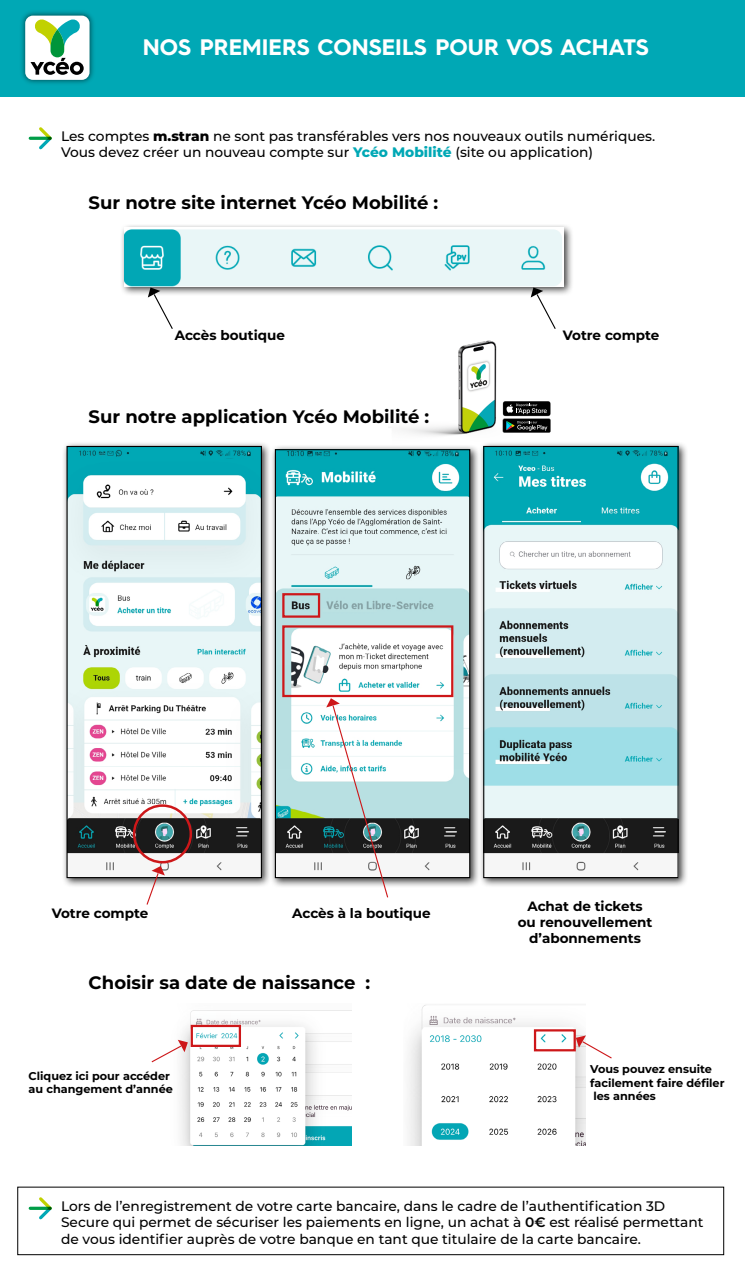
<style>
.page{position:relative;width:745px;height:1276px;background:#fff}
.page>*{position:absolute;margin:0;border:0;box-sizing:border-box;transform-origin:0 0}
.t1{font:700 22.5px "Hurme Geometric Sans 4";color:#fff}
.t2{font:700 18px "Montserrat";color:#000}
.t3{font:500 13.75px/16.5px "Montserrat";color:#000}
.t4{font:700 13.5px/16.2px "Montserrat";color:#000;text-align:center}
.t5{font:700 11.25px/13.5px "Montserrat";color:#000}
.s1{font-weight:800}
.s2{font-weight:800;color:#00a8b5}
.s3{font-weight:600}
</style>
<div class="page">
<div style="left:0;top:0;width:744px;height:96px;background:#00a8b5"></div>
<div style="left:119px;top:223px;width:454px;height:72px;background:#000;opacity:.75"></div>
<img style="left:124px;top:228px;width:439px;height:58px">
<svg style="left:530px;top:287px;width:26px;height:42px"></svg>
<svg style="left:148px;top:287px;width:26px;height:42px"></svg>
<div style="left:62px;top:441px;width:209px;height:446px;background:#000;opacity:.75"></div>
<img style="left:68px;top:448px;width:192px;height:428px">
<div style="left:66px;top:446px;width:196px;height:432px;border:1px solid #000"></div>
<div style="left:270px;top:444px;width:209px;height:443px;background:#000;opacity:.75"></div>
<img style="left:277px;top:451px;width:191px;height:425px">
<div style="left:275px;top:449px;width:195px;height:429px;border:1px solid #000"></div>
<div style="left:478px;top:441px;width:209px;height:446px;background:#000;opacity:.75"></div>
<img style="left:485px;top:448px;width:191px;height:428px">
<div style="left:483px;top:446px;width:195px;height:432px;border:1px solid #000"></div>
<div style="left:133px;top:804px;width:59px;height:59px;border:2px solid #cd1719;border-radius:50%"></div>
<svg style="left:145px;top:866px;width:20px;height:39px"></svg>
<div style="left:282px;top:593px;width:38px;height:25px;border:2px solid #cd1719"></div>
<div style="left:282px;top:625px;width:171px;height:72px;border:2px solid #cd1719"></div>
<svg style="left:326px;top:698px;width:63px;height:200px"></svg>
<svg style="left:39px;top:1197px;width:13px;height:22px"></svg>
<svg style="left:30px;top:1206px;width:20px;height:4px"></svg>
<svg style="left:39px;top:127px;width:13px;height:22px"></svg>
<hr style="left:30px;top:137px;width:20px;height:3px;background:#009d48">
<img style="left:180px;top:1010px;width:171px;height:135px">
<img style="left:409px;top:1005px;width:175px;height:140px">
<svg style="left:151px;top:1039px;width:37px;height:24px"></svg>
<svg style="left:575px;top:1035px;width:37px;height:24px"></svg>
<div style="left:190px;top:1025px;width:51px;height:22px;border:2px solid #cd1719"></div>
<div style="left:533px;top:1029px;width:42px;height:22px;border:2px solid #cd1719"></div>
<div style="left:17px;top:1186px;width:706px;height:69px;border:1px solid #000"></div>
<img style="left:388px;top:340px;width:136px;height:106px">
<svg style="left:502px;top:401px;width:48px;height:32px;background:#3d403f"></svg>
<img style="left:21px;top:12px;width:73px;height:72px">
<div style="left:25px;top:16px;width:64px;height:64px;background:#fff;border-radius:8px"></div>
<svg style="left:30px;top:19px;width:54px;height:56px"></svg>
<h1 class="t1" style="left:143px;top:31px;width:507px">NOS PREMIERS CONSEILS POUR VOS ACHATS</h1>
<p class="t3" style="left:61px;top:127px;width:595px">Les comptes <span class="s1">m.stran</span> ne sont pas transférables vers nos nouveaux outils numériques.<br>Vous devez créer un nouveau compte sur <span class="s2">Ycéo Mobilité</span> (site ou application)</p>
<h2 class="t2" style="left:89px;top:191px;width:351px">Sur notre site internet Ycéo Mobilité :</h2>
<p class="t4" style="left:175px;top:326px;width:112px">Accès boutique</p>
<p class="t4" style="left:562px;top:326px;width:98px">Votre compte</p>
<h2 class="t2" style="left:89px;top:404px;width:342px">Sur notre application Ycéo Mobilité :</h2>
<p class="t4" style="left:52px;top:905px;width:98px">Votre compte</p>
<p class="t4" style="left:292px;top:905px;width:140px">Accès à la boutique</p>
<p class="t4" style="left:517px;top:897px;width:136px">Achat de tickets ou renouvellement d’abonnements</p>
<h2 class="t2" style="left:89px;top:971px;width:283px">Choisir sa date de naissance :</h2>
<p class="t5" style="left:29px;top:1068px;width:146px">Cliquez ici pour accéder au changement d’année</p>
<p class="t5" style="left:590px;top:1062px;width:136px">Vous pouvez ensuite facilement faire défiler les années</p>
<p class="t3" style="left:61px;top:1196px;width:643px">Lors de l’enregistrement de votre carte bancaire, dans le cadre de l’authentification 3D<br>Secure qui permet de sécuriser les paiements en ligne, un achat à <span class="s3">0€</span> est réalisé permettant de vous identifier auprès de votre banque en tant que titulaire de la carte bancaire.</p>
</div>
